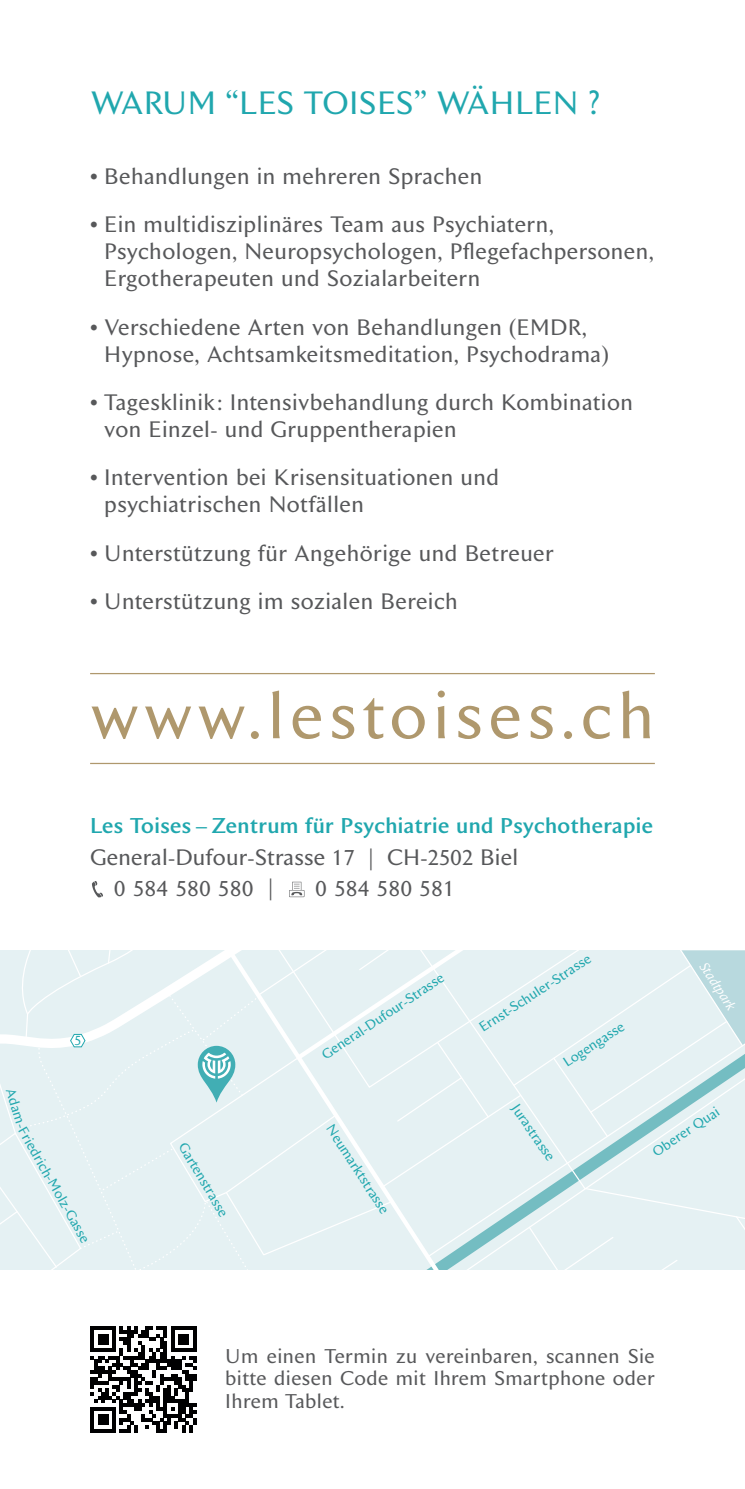
<style>
.page{position:relative;width:745px;height:1489px;background:#fff}
.page>*{position:absolute;margin:0;border:0;box-sizing:border-box;transform-origin:0 0}
.t1{font:65px "Beaulieu";letter-spacing:.09em;color:#af986d}
.t2{font:32.5px "Beaulieu";letter-spacing:.015em;color:#20a7ae}
.t3{font:22.5px/27px "Beaulieu";letter-spacing:.02em;color:#57585a}
.t4{font:500 21.5px "Beaulieu";letter-spacing:.02em;color:#20a7ae}
.t5{font:20px/22.5px "Beaulieu";letter-spacing:.02em;color:#57585a;text-align:justify}
.t6{font:13.75px "Beaulieu";color:#20a7ae}
.t7{font:italic 13.75px "Beaulieu";color:#fff}
</style>
<div class="page">
<svg style="left:0;top:950px;width:744px;height:319px"></svg>
<svg style="left:90px;top:1326px;width:106px;height:106px"></svg>
<hr style="left:90px;top:673px;width:564px;height:1px;background:#af986d">
<hr style="left:90px;top:762px;width:564px;height:2px;background:#af986d">
<svg style="left:92px;top:881px;width:11px;height:16px"></svg>
<svg style="left:289px;top:881px;width:15px;height:16px"></svg>
<h2 class="t2" style="left:90px;top:84px;width:511px">WARUM “LES TOISES” WÄHLEN ?</h2>
<p class="t3" style="left:90px;top:163px;width:393px">• Behandlungen in mehreren Sprachen</p>
<p class="t3" style="left:104px;top:211px;width:551px;text-indent:-14px">• Ein multidisziplinäres Team aus Psychiatern,<br>Psychologen, Neuropsychologen, Pflegefachpersonen,<br>Ergotherapeuten und Sozialarbeitern</p>
<p class="t3" style="left:104px;top:314px;width:505px;text-indent:-14px">• Verschiedene Arten von Behandlungen (EMDR,<br>Hypnose, Achtsamkeitsmeditation, Psychodrama)</p>
<p class="t3" style="left:104px;top:389px;width:530px;text-indent:-14px">• Tagesklinik: Intensivbehandlung durch Kombination von Einzel- und Gruppentherapien</p>
<p class="t3" style="left:104px;top:464px;width:396px;text-indent:-14px">• Intervention bei Krisensituationen und psychiatrischen Notfällen</p>
<p class="t3" style="left:90px;top:539px;width:465px">• Unterstützung für Angehörige und Betreuer</p>
<p class="t3" style="left:90px;top:588px;width:369px">• Unterstützung im sozialen Bereich</p>
<h1 class="t1" style="left:91px;top:677px;width:565px">www.lestoises.ch</h1>
<p class="t4" style="left:90px;top:812px;width:564px">Les Toises – Zentrum für Psychiatrie und Psychotherapie</p>
<p class="t3" style="left:114px;top:841px;width:405px;line-height:31.2px;text-indent:-24px">General-Dufour-Strasse 17 | CH-2502 Biel<br>0 584 580 580 |</p>
<p class="t3" style="left:315px;top:875px;width:140px">0 584 580 581</p>
<p class="t6" style="left:74px;top:1032px;width:8px">5</p>
<p class="t6" style="left:318px;top:1049px;width:145px;rotate:-34deg">General-D ufour-Strasse</p>
<p class="t6" style="left:476px;top:1021px;width:132px;rotate:-33deg">Ernst-Schuler-Strasse</p>
<p class="t6" style="left:559px;top:1056px;width:71px;rotate:-33deg">Logengasse</p>
<p class="t7" style="left:709px;top:958px;width:56px;rotate:57deg">Stadtpark</p>
<p class="t6" style="left:18px;top:1086px;width:42px;rotate:73deg">Adam-</p>
<p class="t6" style="left:29px;top:1124px;width:132px;rotate:60deg">Friedrich-Molz-Gasse</p>
<p class="t6" style="left:189px;top:1139px;width:85px;rotate:59deg">Gartenstrasse</p>
<p class="t6" style="left:336px;top:1121px;width:105px;rotate:57deg">Neumarktstrasse</p>
<p class="t6" style="left:521px;top:1101px;width:67px;rotate:55deg">Jurastrasse</p>
<p class="t6" style="left:649px;top:1146px;width:79px;rotate:-34deg">Oberer Quai</p>
<p class="t5" style="left:225px;top:1344px;width:431px">Um einen Termin zu vereinbaren, scannen Sie bitte diesen Code mit Ihrem Smartphone oder Ihrem Tablet.</p>
</div>
